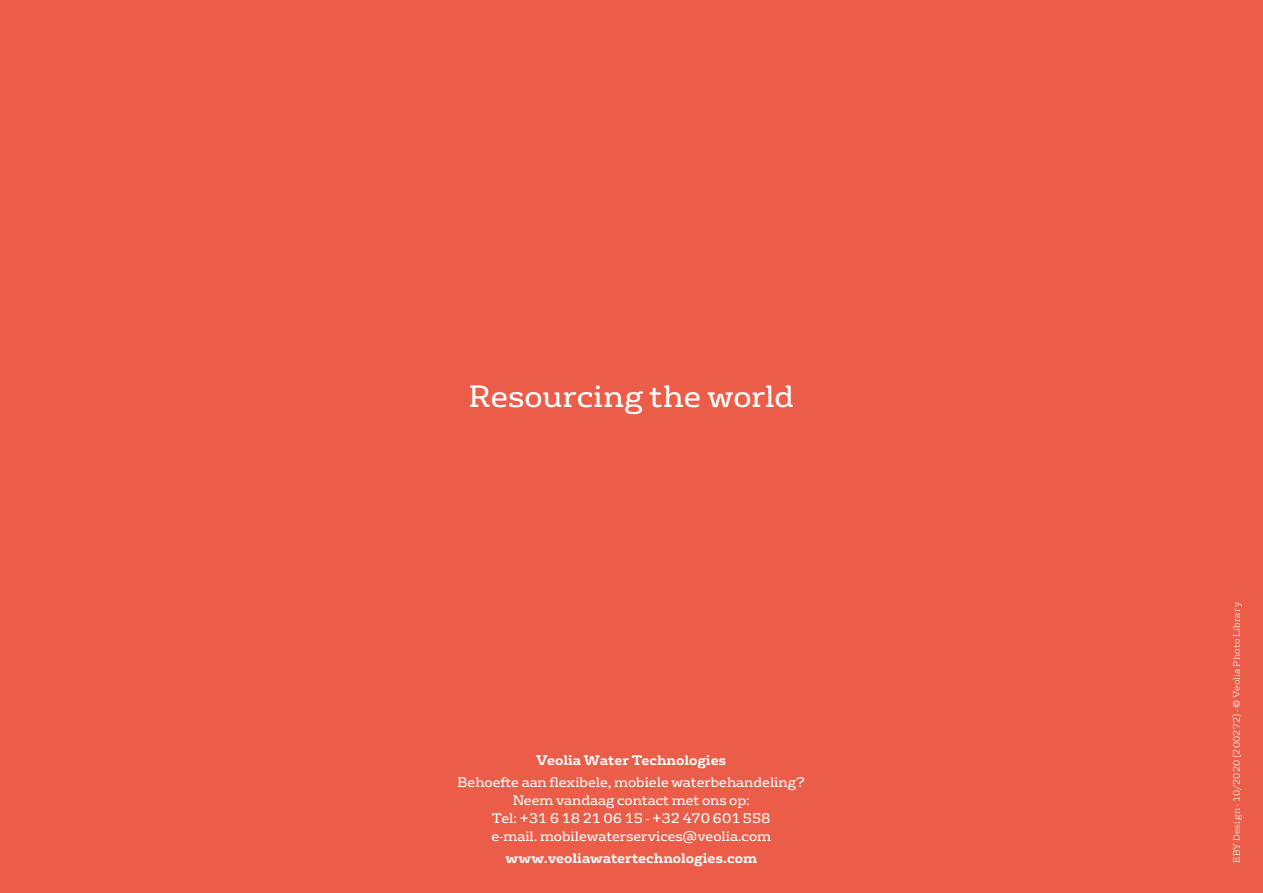
<style>
.page{position:relative;width:1263px;height:893px;background:#eb5d48}
.page>*{position:absolute;margin:0;border:0;box-sizing:border-box;transform-origin:0 0}
.t1{font:30px "FS Rufus";letter-spacing:.005em;color:#fff}
.t2{font:13.5px/18px "FS Rufus";color:#fff;text-align:center}
.t3{font:700 13.5px "FS Rufus";color:#fff}
.t4{font:300 9px "FS Rufus";letter-spacing:.03em;color:#fff}
</style>
<div class="page">
<h1 class="t1" style="left:469px;top:371px;width:327px">Resourcing the world</h1>
<p class="t3" style="left:536px;top:748px;width:192px">Veolia Water Technologies</p>
<p class="t2" style="left:458px;top:772px;width:349px">Behoefte aan flexibele, mobiele waterbehandeling?<br>Neem vandaag contact met ons op:<br>Tel: +31 6 18 21 06 15 - +32 470 601 558<br>e-mail. mobilewaterservices@veolia.com</p>
<p class="t3" style="left:505px;top:847px;width:253px">www.veoliawatertechnologies.com</p>
<p class="t4" style="left:1229px;top:863px;width:263px;rotate:-90deg">EBY Design - 10/2020 (200272) - © Veolia Photo Library</p>
</div>
